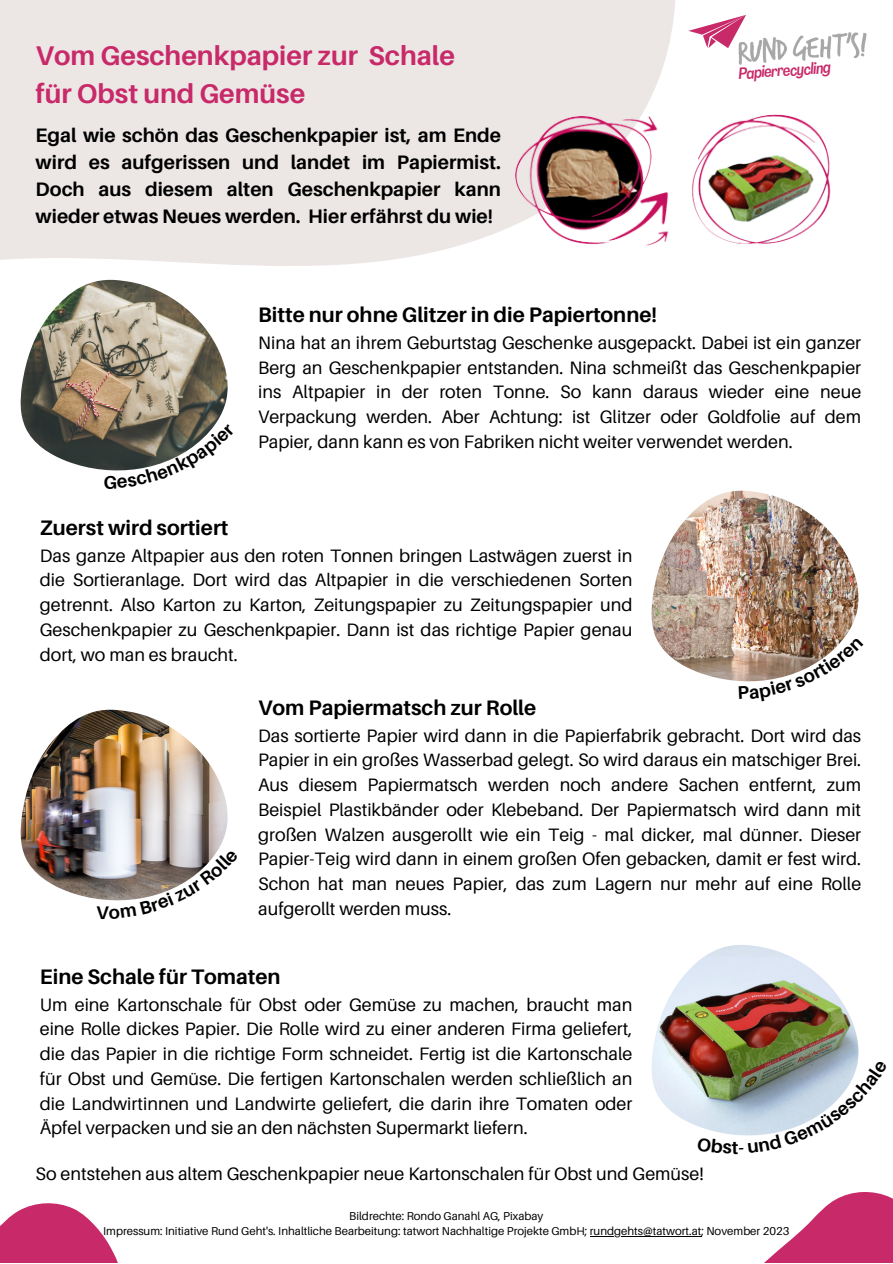
<style>
.page{position:relative;width:893px;height:1264px;background:#fff}
.page>*{position:absolute;margin:0;border:0;box-sizing:border-box;transform-origin:0 0}
.t1{font:700 27px/37px "Aileron";color:#c82969}
.t2{font:700 21px "Aileron";color:#000}
.t3{font:700 19.5px/27px "Aileron";color:#000;text-align:justify}
.t4{font:700 18.3px "Aileron";color:#000}
.t5{font:18px/24.8px "Aileron";color:#000;text-align:justify}
.t6{font:italic 500 15.9px "Agrandir Tight";color:#c82969}
.t7{font:11.4px "Aileron";color:#000}
</style>
<div class="page">
<img style="left:651px;top:498px;width:208px;height:183px">
<img style="left:20px;top:709px;width:208px;height:191px">
<img style="left:651px;top:945px;width:208px;height:181px">
<svg style="left:0;top:1203px;width:118px;height:59px"></svg>
<svg style="left:0;top:0;width:780px;height:533px"></svg>
<img style="left:729px;top:7px;width:138px;height:82px">
<svg style="left:688px;top:15px;width:57px;height:33px"></svg>
<img style="left:494px;top:89px;width:337px;height:178px">
<hr style="left:589px;top:1235px;width:112px;height:1px;background:#000">
<svg style="left:109px;top:849px;width:119px;height:52px"></svg>
<svg style="left:697px;top:1060px;width:195px;height:202px"></svg>
<svg style="left:104px;top:423px;width:131px;height:66px"></svg>
<img style="left:739px;top:637px;width:120px;height:45px">
<p class="t1" style="left:36px;top:37px;width:421px">Vom Geschenkpapier zur Schale für Obst und Gemüse</p>
<p class="t3" style="left:36px;top:121px;width:467px">Egal wie schön das Geschenkpapier ist, am Ende wird es aufgerissen und landet im Papiermist.<br>Doch aus diesem alten Geschenkpapier kann wieder etwas Neues werden. Hier erfährst du wie!</p>
<p class="t6" style="left:738px;top:67px;width:94px;rotate:-4deg">Papierrecycling</p>
<p class="t2" style="left:258px;top:301px;width:400px">Bitte nur ohne Glitzer in die Papiertonne!</p>
<p class="t5" style="left:258px;top:330px;width:604px">Nina hat an ihrem Geburtstag Geschenke ausgepackt. Dabei ist ein ganzer Berg an Geschenkpapier entstanden. Nina schmeißt das Geschenkpapier ins Altpapier in der roten Tonne. So kann daraus wieder eine neue Verpackung werden. Aber Achtung: ist Glitzer oder Goldfolie auf dem Papier, dann kann es von Fabriken nicht weiter verwendet werden.</p>
<p class="t2" style="left:40px;top:514px;width:190px">Zuerst wird sortiert</p>
<p class="t5" style="left:40px;top:542px;width:594px">Das ganze Altpapier aus den roten Tonnen bringen Lastwägen zuerst in die Sortieranlage. Dort wird das Altpapier in die verschiedenen Sorten getrennt. Also Karton zu Karton, Zeitungspapier zu Zeitungspapier und Geschenkpapier zu Geschenkpapier. Dann ist das richtige Papier genau dort, wo man es braucht.</p>
<p class="t2" style="left:258px;top:694px;width:279px">Vom Papiermatsch zur Rolle</p>
<p class="t5" style="left:258px;top:722px;width:604px">Das sortierte Papier wird dann in die Papierfabrik gebracht. Dort wird das Papier in ein großes Wasserbad gelegt. So wird daraus ein matschiger Brei.<br>Aus diesem Papiermatsch werden noch andere Sachen entfernt, zum Beispiel Plastikbänder oder Klebeband. Der Papiermatsch wird dann mit großen Walzen ausgerollt wie ein Teig - mal dicker, mal dünner. Dieser Papier-Teig wird dann in einem großen Ofen gebacken, damit er fest wird.<br>Schon hat man neues Papier, das zum Lagern nur mehr auf eine Rolle aufgerollt werden muss.</p>
<p class="t4" style="left:96px;top:900px;width:14px">V</p>
<p class="t2" style="left:40px;top:963px;width:242px">Eine Schale für Tomaten</p>
<p class="t5" style="left:40px;top:991px;width:594px">Um eine Kartonschale für Obst oder Gemüse zu machen, braucht man eine Rolle dickes Papier. Die Rolle wird zu einer anderen Firma geliefert, die das Papier in die richtige Form schneidet. Fertig ist die Kartonschale für Obst und Gemüse. Die fertigen Kartonschalen werden schließlich an die Landwirtinnen und Landwirte geliefert, die darin ihre Tomaten oder Äpfel verpacken und sie an den nächsten Supermarkt liefern.</p>
<p class="t4" style="left:731px;top:1135px;width:8px">t</p>
<p class="t5" style="left:36px;top:1160px;width:669px">So entstehen aus altem Geschenkpapier neue Kartonschalen für Obst und Gemüse!</p>
<p class="t7" style="left:349px;top:1208px;width:196px">Bildrechte: Rondo Ganahl AG, Pixabay</p>
<p class="t7" style="left:103px;top:1223px;width:687px">Impressum: Initiative Rund Geht's. Inhaltliche Bearbeitung: tatwort Nachhaltige Projekte GmbH; rundgehts@tatwort.at; November 2023</p>
</div>
